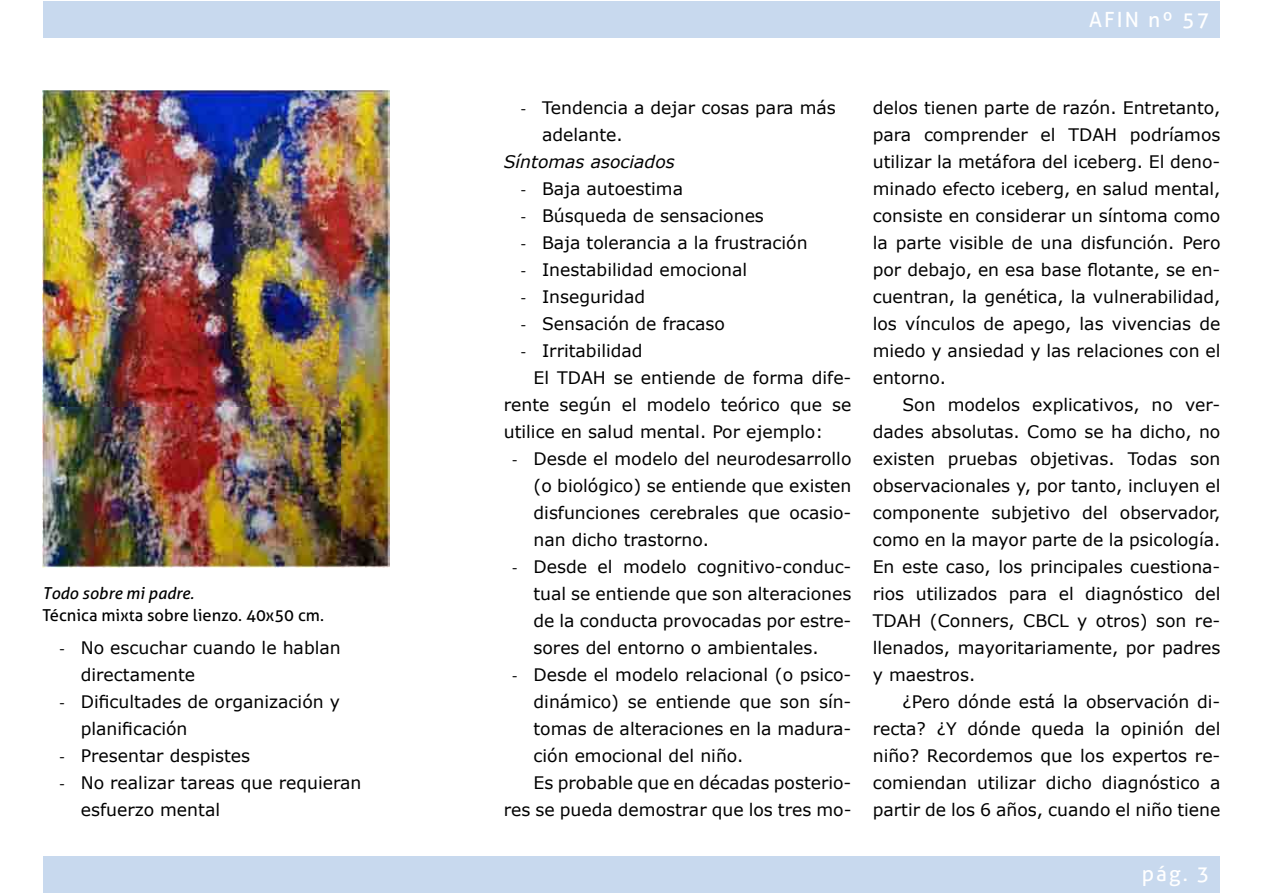
<style>
.page{position:relative;width:1263px;height:893px;background:#fff}
.page>*{position:absolute;margin:0;border:0;box-sizing:border-box;transform-origin:0 0}
.t1{font:21px "Aller";letter-spacing:.1em;color:#fff}
.t2{font:17.25px/27px "Verdana";color:#000;text-align:justify}
.t3{font:italic 17.25px "Verdana";color:#000}
.t4{font:16.5px "Aller";color:#000}
.t5{font:italic 16.5px "Aller";color:#000}
.s1{font-family:"Calibri"}
</style>
<div class="page">
<div style="left:43px;top:1px;width:1177px;height:37px;background:#c8d9ee"></div>
<div style="left:43px;top:856px;width:1177px;height:37px;background:#c8d9ee"></div>
<img style="left:43px;top:90px;width:346px;height:477px">
<p class="t5" style="left:43px;top:583px;width:153px">Todo sobre mi padre.</p>
<p class="t4" style="left:43px;top:606px;width:283px">Técnica mixta sobre lienzo. 40x50 cm.</p>
<p class="t2" style="left:81px;top:634px;width:261px;text-indent:-21px"><span class="s1">-</span> No escuchar cuando le hablan directamente</p>
<p class="t2" style="left:81px;top:688px;width:261px;text-indent:-21px"><span class="s1">-</span> Dificultades de organización y planificación</p>
<p class="t2" style="left:60px;top:742px;width:192px"><span class="s1">-</span> Presentar despistes</p>
<p class="t2" style="left:81px;top:769px;width:282px;text-indent:-21px"><span class="s1">-</span> No realizar tareas que requieran esfuerzo mental</p>
<p class="t1" style="left:1089px;top:7px;width:122px">AFIN nº 57</p>
<p class="t2" style="left:542px;top:95px;width:295px;text-indent:-21px"><span class="s1">-</span> Tendencia a dejar cosas para más adelante.</p>
<p class="t3" style="left:504px;top:151px;width:173px">Síntomas asociados</p>
<p class="t2" style="left:521px;top:176px;width:164px"><span class="s1">-</span> Baja autoestima</p>
<p class="t2" style="left:521px;top:203px;width:245px"><span class="s1">-</span> Búsqueda de sensaciones</p>
<p class="t2" style="left:521px;top:230px;width:288px"><span class="s1">-</span> Baja tolerancia a la frustración</p>
<p class="t2" style="left:521px;top:257px;width:228px"><span class="s1">-</span> Inestabilidad emocional</p>
<p class="t2" style="left:521px;top:284px;width:126px"><span class="s1">-</span> Inseguridad</p>
<p class="t2" style="left:521px;top:311px;width:206px"><span class="s1">-</span> Sensación de fracaso</p>
<p class="t2" style="left:521px;top:338px;width:123px"><span class="s1">-</span> Irritabilidad</p>
<p class="t2" style="left:533px;top:365px;width:319px">El TDAH se entiende de forma dife-</p>
<p class="t2" style="left:504px;top:392px;width:349px">rente según el modelo teórico que se</p>
<p class="t2" style="left:504px;top:419px;width:321px">utilice en salud mental. Por ejemplo:</p>
<p class="t2" style="left:533px;top:446px;width:319px;text-indent:-21px"><span class="s1">-</span> Desde el modelo del neurodesarrollo (o biológico) se entiende que existen disfunciones cerebrales que ocasio&shy;nan dicho trastorno.</p>
<p class="t2" style="left:533px;top:553px;width:319px;text-indent:-21px"><span class="s1">-</span> Desde el modelo cognitivo-conduc&shy;tual se entiende que son alteraciones de la conducta provocadas por estre&shy;sores del entorno o ambientales.</p>
<p class="t2" style="left:512px;top:661px;width:341px"><span class="s1">-</span> Desde el modelo relacional (o psico-</p>
<p class="t2" style="left:533px;top:688px;width:319px">dinámico) se entiende que son sín-</p>
<p class="t2" style="left:533px;top:715px;width:319px">tomas de alteraciones en la madura-</p>
<p class="t2" style="left:533px;top:742px;width:211px">ción emocional del niño.</p>
<p class="t2" style="left:533px;top:769px;width:319px">Es probable que en décadas posterio-</p>
<p class="t2" style="left:504px;top:796px;width:349px">res se pueda demostrar que los tres mo-</p>
<p class="t2" style="left:873px;top:95px;width:349px">delos tienen parte de razón. Entretanto, para comprender el TDAH podríamos utilizar la metáfora del iceberg. El deno&shy;minado efecto iceberg, en salud mental, consiste en considerar un síntoma como la parte visible de una disfunción. Pero por debajo, en esa base flotante, se en&shy;cuentran, la genética, la vulnerabilidad, los vínculos de apego, las vivencias de miedo y ansiedad y las relaciones con el entorno.</p>
<p class="t2" style="left:873px;top:392px;width:349px;text-indent:30px">Son modelos explicativos, no ver&shy;dades absolutas. Como se ha dicho, no existen pruebas objetivas. Todas son observacionales y, por tanto, incluyen el componente subjetivo del observador, como en la mayor parte de la psicología.<br>En este caso, los principales cuestiona&shy;rios utilizados para el diagnóstico del TDAH (Conners, CBCL y otros) son re&shy;llenados, mayoritariamente, por padres y maestros.</p>
<p class="t2" style="left:873px;top:689px;width:349px;text-indent:30px">¿Pero dónde está la observación di&shy;recta? ¿Y dónde queda la opinión del niño? Recordemos que los expertos re&shy;comiendan utilizar dicho diagnóstico a partir de los 6 años, cuando el niño tiene</p>
<p class="t1" style="left:1142px;top:861px;width:69px">pág. 3</p>
</div>
